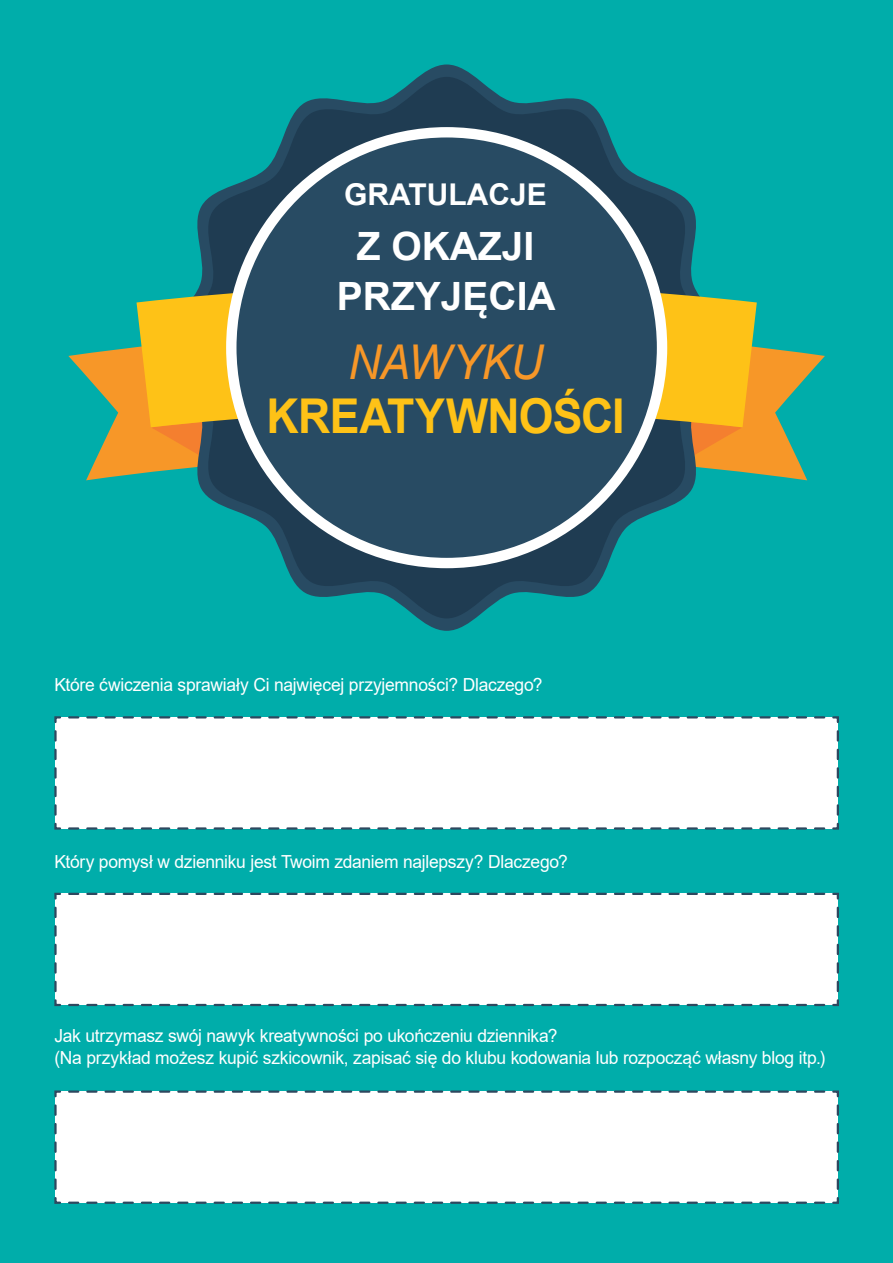
<style>
.page{position:relative;width:893px;height:1263px;background:#00adaa}
.page>*{position:absolute;margin:0;border:0;box-sizing:border-box;transform-origin:0 0}
.t1{font:700 48px "Arial";letter-spacing:-.015em;color:#fec217;scale:.93 1}
.t2{font:italic 48px "Arial";letter-spacing:-.015em;color:#f79728;scale:.94 1}
.t3{font:700 39px/49.2px "Arial";color:#fff;text-align:center}
.t4{font:700 30px "Arial";color:#fff}
.t5{font:18px/21.6px "Arial";letter-spacing:-.015em;color:#fff}
</style>
<div class="page">
<svg style="left:68px;top:347px;width:757px;height:133px;fill:#f79728"></svg>
<svg style="left:151px;top:427px;width:591px;height:38px"></svg>
<svg style="left:164px;top:65px;width:566px;height:566px"></svg>
<svg style="left:176px;top:77px;width:541px;height:541px"></svg>
<svg style="left:137px;top:279px;width:620px;height:148px;background:#d7b52a"></svg>
<div style="left:226px;top:127px;width:441px;height:441px;background:#fff;border-radius:50%"></div>
<div style="left:236px;top:137px;width:421px;height:421px;background:#284b63;border-radius:50%"></div>
<div style="left:54px;top:1090px;width:785px;height:114px;background:#fff"></div>
<div style="left:54px;top:892px;width:785px;height:115px;background:#fff"></div>
<div style="left:54px;top:716px;width:785px;height:114px;background:#fff"></div>
<h3 class="t4" style="left:344px;top:173px;width:204px">GRATULACJE</h3>
<h2 class="t3" style="left:337px;top:222px;width:220px">Z OKAZJI<br>PRZYJĘCIA</h2>
<h1 class="t2" style="left:348px;top:331px;width:209px">NAWYKU</h1>
<h1 class="t1" style="left:267px;top:383px;width:387px">KREATYWNOŚCI</h1>
<p class="t5" style="left:54px;top:674px;width:490px">Które ćwiczenia sprawiały Ci najwięcej przyjemności? Dlaczego?</p>
<p class="t5" style="left:54px;top:851px;width:515px">Który pomysł w dzienniku jest Twoim zdaniem najlepszy? Dlaczego?</p>
<p class="t5" style="left:54px;top:1025px;width:772px">Jak utrzymasz swój nawyk kreatywności po ukończeniu dziennika?<br>(Na przykład możesz kupić szkicownik, zapisać się do klubu kodowania lub rozpocząć własny blog itp.)</p>
</div>
